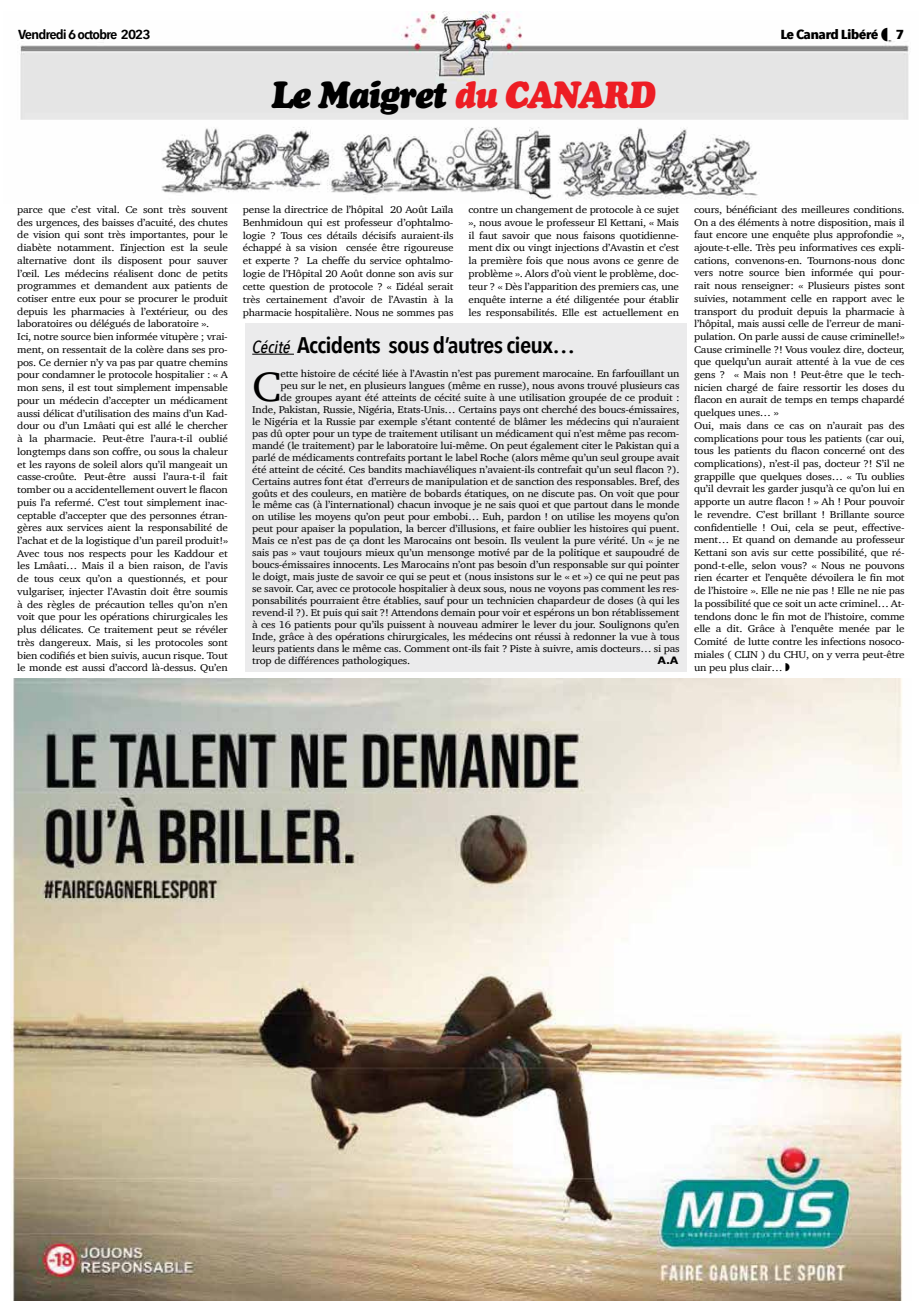
<style>
.page{position:relative;width:922px;height:1312px;background:#fff}
.page>*{position:absolute;margin:0;border:0;box-sizing:border-box;transform-origin:0 0}
.t1{font:42px "Charter";color:#000;scale:1.1 1}
.t2{font:italic 37.5px "Cooper Black Std";letter-spacing:-.04em;color:#000;scale:.9 1}
.t3{font:600 22.5px "Avenir Next Condensed";letter-spacing:-.03em;color:#000;scale:1.12 1}
.t4{font:600 13px "Avenir Next Condensed";letter-spacing:-.06em;color:#000;scale:1.25 1}
.t5{font:700 13px "Avenir Next Condensed";letter-spacing:-.04em;color:#000;scale:1.25 1}
.t6{font:10.12px/12.8px "Charter";letter-spacing:-.02em;color:#000;scale:1.1 1}
.t7{font:700 10.12px "Verdana";color:#000;scale:1.1 1}
.s1{color:#ed1d24}
.s2{font-weight:500;font-style:italic;font-size:17.5px}
</style>
<div class="page">
<img style="left:20px;top:12px;width:889px;height:188px">
<img style="left:11px;top:678px;width:892px;height:622px">
<div style="left:245px;top:323px;width:441px;height:348px;background:#ebebec"></div>
<hr style="left:252px;top:353px;width:42px;height:1px;background:#000">
<svg style="left:881px;top:28px;width:6px;height:13px"></svg>
<p class="t4" style="left:18px;top:23px;width:107px">Vendredi 6 octobre 2023</p>
<p class="t5" style="left:780px;top:27px;width:80px">Le Canard Libéré</p>
<p class="t5" style="left:895px;top:27px;width:8px">7</p>
<h2 class="t2" style="left:271px;top:71px;width:428px">Le Maigret <span class="s1">du CANARD</span></h2>
<p class="t6" style="left:17px;top:203px;width:193px">parce que c’est vital. Ce sont très souvent des urgences, des baisses d’acuité, des chutes de vision qui sont très importantes, pour le diabète notamment. L’injection est la seule alternative dont ils disposent pour sauver l’œil. Les médecins réalisent donc de petits programmes et demandent aux patients de cotiser entre eux pour se procurer le produit depuis les pharmacies à l’extérieur, ou des laboratoires ou délégués de laboratoire ».<br>Ici, notre source bien informée vitupère ; vrai&shy;ment, on ressentait de la colère dans ses pro&shy;pos. Ce dernier n’y va pas par quatre chemins pour condamner le protocole hospitalier : « A mon sens, il est tout simplement impensable pour un médecin d’accepter un médicament aussi délicat d’utilisation des mains d’un Kad&shy;dour ou d’un Lmâati qui est allé le chercher à la pharmacie. Peut-être l’aura-t-il oublié longtemps dans son coffre, ou sous la chaleur et les rayons de soleil alors qu’il mangeait un casse-croûte. Peut-être aussi l’aura-t-il fait tomber ou a accidentellement ouvert le flacon puis l’a refermé. C’est tout simplement inac&shy;ceptable d’accepter que des personnes étran&shy;gères aux services aient la responsabilité de l’achat et de la logistique d’un pareil produit!» Avec tous nos respects pour les Kaddour et les Lmâati… Mais il a bien raison, de l’avis de tous ceux qu’on a questionnés, et pour vulgariser, injecter l’Avastin doit être soumis à des règles de précaution telles qu’on n’en voit que pour les opérations chirurgicales les plus délicates. Ce traitement peut se révéler très dangereux. Mais, si les protocoles sont bien codifiés et bien suivis, aucun risque. Tout le monde est aussi d’accord là-dessus. Qu’en</p>
<p class="t6" style="left:243px;top:203px;width:193px;text-align:justify">pense la directrice de l’hôpital 20 Août Laïla Benhmidoun qui est professeur d’ophtalmo&shy;logie ? Tous ces détails décisifs auraient-ils échappé à sa vision censée être rigoureuse et experte ? La cheffe du service ophtalmo&shy;logie de l’Hôpital 20 Août donne son avis sur cette question de protocole ? « L’idéal serait très certainement d’avoir de l’Avastin à la pharmacie hospitalière. Nous ne sommes pas</p>
<p class="t6" style="left:468px;top:203px;width:193px;text-align:justify">contre un changement de protocole à ce sujet », nous avoue le professeur El Kettani, « Mais il faut savoir que nous faisons quotidienne&shy;ment dix ou vingt injections d’Avastin et c’est la première fois que nous avons ce genre de problème ». Alors d’où vient le problème, doc&shy;teur ? « Dès l’apparition des premiers cas, une enquête interne a été diligentée pour établir les responsabilités. Elle est actuellement en</p>
<p class="t6" style="left:694px;top:203px;width:193px">cours, bénéficiant des meilleures conditions.<br>On a des éléments à notre disposition, mais il faut encore une enquête plus approfondie », ajoute-t-elle. Très peu informatives ces expli&shy;cations, convenons-en. Tournons-nous donc vers notre source bien informée qui pour&shy;rait nous renseigner: « Plusieurs pistes sont suivies, notamment celle en rapport avec le transport du produit depuis la pharmacie à l’hôpital, mais aussi celle de l’erreur de mani&shy;pulation. On parle aussi de cause criminelle!» Cause criminelle ?! Vous voulez dire, docteur, que quelqu’un aurait attenté à la vue de ces gens ? « Mais non ! Peut-être que le tech&shy;nicien chargé de faire ressortir les doses du flacon en aurait de temps en temps chapardé quelques unes… »<br>Oui, mais dans ce cas on n’aurait pas des complications pour tous les patients (car oui, tous les patients du flacon concerné ont des complications), n’est-il pas, docteur ?! S’il ne grappille que quelques doses… « Tu oublies qu’il devrait les garder jusqu’à ce qu’on lui en apporte un autre flacon ! » Ah ! Pour pouvoir le revendre. C’est brillant ! Brillante source confidentielle ! Oui, cela se peut, effective&shy;ment… Et quand on demande au professeur Kettani son avis sur cette possibilité, que ré&shy;pond-t-elle, selon vous? « Nous ne pouvons rien écarter et l’enquête dévoilera le fin mot de l’histoire ». Elle ne nie pas ! Elle ne nie pas la possibilité que ce soit un acte criminel… At&shy;tendons donc le fin mot de l’histoire, comme elle a dit. Grâce à l’enquête menée par le Comité de lutte contre les infections nosoco&shy;miales ( CLIN ) du CHU, on y verra peut-être</p>
<h3 class="t3" style="left:252px;top:325px;width:290px"><span class="s2">Cécité</span> Accidents sous d’autres cieux…</h3>
<h1 class="t1" style="left:252px;top:350px;width:28px">C</h1>
<p class="t6" style="left:280px;top:367px;width:364px">ette histoire de cécité liée à l’Avastin n’est pas purement marocaine. En farfouillant un</p>
<p class="t6" style="left:280px;top:378px;width:364px">peu sur le net, en plusieurs langues (même en russe), nous avons trouvé plusieurs cas</p>
<p class="t6" style="left:280px;top:390px;width:364px">de groupes ayant été atteints de cécité suite à une utilisation groupée de ce produit :</p>
<p class="t6" style="left:252px;top:402px;width:390px">Inde, Pakistan, Russie, Nigéria, Etats-Unis… Certains pays ont cherché des boucs-émissaires,</p>
<p class="t6" style="left:252px;top:414px;width:390px">le Nigéria et la Russie par exemple s’étant contenté de blâmer les médecins qui n’auraient</p>
<p class="t6" style="left:252px;top:426px;width:390px">pas dû opter pour un type de traitement utilisant un médicament qui n’est même pas recom-</p>
<p class="t6" style="left:252px;top:438px;width:390px">mandé (le traitement) par le laboratoire lui-même. On peut également citer le Pakistan qui a</p>
<p class="t6" style="left:252px;top:450px;width:390px">parlé de médicaments contrefaits portant le label Roche (alors même qu’un seul groupe avait</p>
<p class="t6" style="left:252px;top:462px;width:390px">été atteint de cécité. Ces bandits machiavéliques n’avaient-ils contrefait qu’un seul flacon ?).</p>
<p class="t6" style="left:252px;top:474px;width:390px">Certains autres font état d’erreurs de manipulation et de sanction des responsables. Bref, des</p>
<p class="t6" style="left:252px;top:486px;width:390px">goûts et des couleurs, en matière de bobards étatiques, on ne discute pas. On voit que pour</p>
<p class="t6" style="left:252px;top:498px;width:390px">le même cas (à l’international) chacun invoque je ne sais quoi et que partout dans le monde</p>
<p class="t6" style="left:252px;top:510px;width:390px">on utilise les moyens qu’on peut pour embobi… Euh, pardon ! on utilise les moyens qu’on</p>
<p class="t6" style="left:252px;top:522px;width:390px">peut pour apaiser la population, la bercer d’illusions, et faire oublier les histoires qui puent.</p>
<p class="t6" style="left:252px;top:534px;width:390px">Mais ce n’est pas de ça dont les Marocains ont besoin. Ils veulent la pure vérité. Un « je ne</p>
<p class="t6" style="left:252px;top:546px;width:390px">sais pas » vaut toujours mieux qu’un mensonge motivé par de la politique et saupoudré de</p>
<p class="t6" style="left:252px;top:558px;width:390px">boucs-émissaires innocents. Les Marocains n’ont pas besoin d’un responsable sur qui pointer</p>
<p class="t6" style="left:252px;top:570px;width:390px">le doigt, mais juste de savoir ce qui se peut et (nous insistons sur le « et ») ce qui ne peut pas</p>
<p class="t6" style="left:252px;top:582px;width:390px">se savoir. Car, avec ce protocole hospitalier à deux sous, nous ne voyons pas comment les res-</p>
<p class="t6" style="left:252px;top:594px;width:390px">ponsabilités pourraient être établies, sauf pour un technicien chapardeur de doses (à qui les</p>
<p class="t6" style="left:252px;top:606px;width:390px">revend-il ?). Et puis qui sait ?! Attendons demain pour voir et espérons un bon rétablissement</p>
<p class="t6" style="left:252px;top:618px;width:390px">à ces 16 patients pour qu’ils puissent à nouveau admirer le lever du jour. Soulignons qu’en</p>
<p class="t6" style="left:252px;top:630px;width:390px">Inde, grâce à des opérations chirurgicales, les médecins ont réussi à redonner la vue à tous</p>
<p class="t6" style="left:252px;top:642px;width:390px">leurs patients dans le même cas. Comment ont-ils fait ? Piste à suivre, amis docteurs… si pas</p>
<p class="t6" style="left:252px;top:654px;width:145px">trop de différences pathologiques.</p>
<p class="t7" style="left:657px;top:654px;width:20px">A.A</p>
<p class="t6" style="left:694px;top:661px;width:82px">un peu plus clair…</p>
</div>
